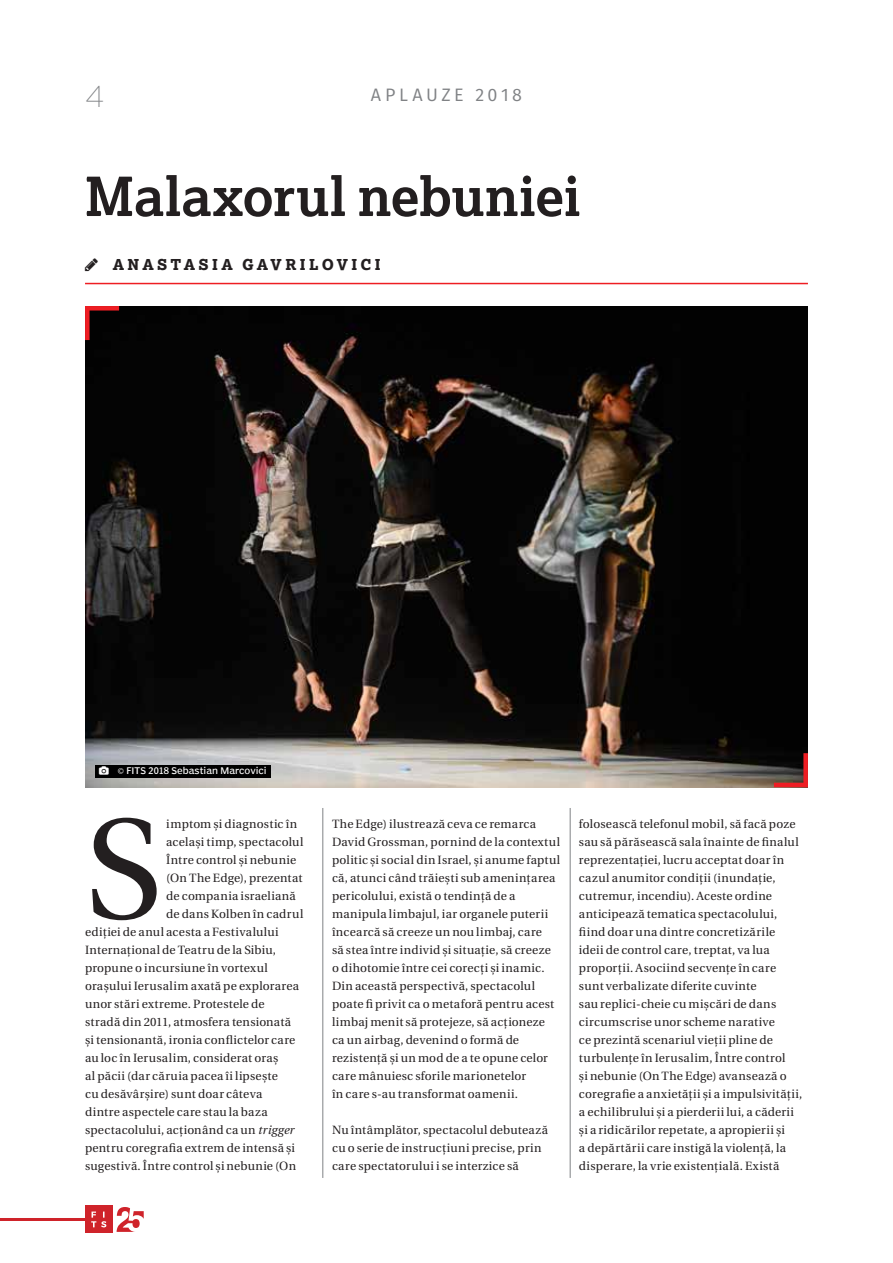
<style>
.page{position:relative;width:893px;height:1263px;background:#fff}
.page>*{position:absolute;margin:0;border:0;box-sizing:border-box;transform-origin:0 0}
.t1{font:142.05px "Heuristica";color:#231f20}
.t2{font:700 54px "Lexia";letter-spacing:-.005em;color:#231f20}
.t3{font:200 30px "Gotham";color:#808285}
.t4{font:18px "Fira Sans";letter-spacing:.195em;color:#808285}
.t5{font:800 15px "Lexia";letter-spacing:.22em;color:#231f20}
.t6{font:12px/18px "Heuristica";letter-spacing:.02em;color:#231f20}
.t7{font:9px "Poynter Agate Regular One";color:#fff}
.s1{font-family:"Myriad Pro"}
.s2{font-style:italic}
</style>
<div class="page">
<hr style="left:0;top:1218px;width:98px;height:3px;background:#cf232a">
<svg style="left:117px;top:1207px;width:27px;height:25px"></svg>
<div style="left:85px;top:1206px;width:28px;height:27px;background:#cf232a"></div>
<svg style="left:91px;top:1211px;width:15px;height:16px"></svg>
<hr style="left:85px;top:283px;width:723px;height:1px;background:#ee1e23">
<hr style="left:570px;top:808px;width:1px;height:370px;background:#808285">
<hr style="left:323px;top:808px;width:1px;height:370px;background:#808285">
<img style="left:85px;top:306px;width:723px;height:481px">
<hr style="left:85px;top:306px;width:34px;height:4px;background:#ee1d23">
<div style="left:85px;top:306px;width:5px;height:34px;background:#ee1d23"></div>
<div style="left:95px;top:765px;width:176px;height:12px;background:#000"></div>
<hr style="left:774px;top:783px;width:34px;height:4px;background:#ee1d23">
<div style="left:803px;top:753px;width:5px;height:34px;background:#ee1d23"></div>
<h3 class="t3" style="left:85px;top:77px;width:21px">4</h3>
<h3 class="t4" style="left:371px;top:82px;width:153px">APLAUZE 2018</h3>
<h2 class="t2" style="left:85px;top:162px;width:497px">Malaxorul nebuniei</h2>
<p class="t5" style="left:113px;top:255px;width:269px">ANASTASIA GAVRILOVICI</p>
<p class="t7" style="left:118px;top:765px;width:150px"><span class="s1">©</span> FITS 2018 Sebastian Marcovici</p>
<h1 class="t1" style="left:85px;top:760px;width:78px">S</h1>
<p class="t6" style="left:166px;top:815px;width:132px">imptom și diagnostic în</p>
<p class="t6" style="left:166px;top:833px;width:139px">același timp, spectacolul</p>
<p class="t6" style="left:166px;top:851px;width:132px">Între control și nebunie</p>
<p class="t6" style="left:166px;top:869px;width:138px">(On The Edge), prezentat</p>
<p class="t6" style="left:166px;top:887px;width:131px">de compania israeliană</p>
<p class="t6" style="left:166px;top:905px;width:139px">de dans Kolben în cadrul</p>
<p class="t6" style="left:85px;top:923px;width:195px">ediției de anul acesta a Festivalului</p>
<p class="t6" style="left:85px;top:941px;width:192px">Internațional de Teatru de la Sibiu,</p>
<p class="t6" style="left:85px;top:959px;width:184px">propune o incursiune în vortexul</p>
<p class="t6" style="left:85px;top:977px;width:216px">orașului Ierusalim axată pe explorarea</p>
<p class="t6" style="left:85px;top:995px;width:181px">unor stări extreme. Protestele de</p>
<p class="t6" style="left:85px;top:1013px;width:208px">stradă din 2011, atmosfera tensionată</p>
<p class="t6" style="left:85px;top:1031px;width:212px">și tensionantă, ironia conflictelor care</p>
<p class="t6" style="left:85px;top:1049px;width:195px">au loc în Ierusalim, considerat oraș</p>
<p class="t6" style="left:85px;top:1067px;width:194px">al păcii (dar căruia pacea îi lipsește</p>
<p class="t6" style="left:85px;top:1085px;width:179px">cu desăvârșire) sunt doar câteva</p>
<p class="t6" style="left:85px;top:1103px;width:184px">dintre aspectele care stau la baza</p>
<p class="t6" style="left:85px;top:1121px;width:211px">spectacolului, acționând ca un <span class="s2">trigger</span></p>
<p class="t6" style="left:85px;top:1139px;width:211px">pentru coregrafia extrem de intensă și</p>
<p class="t6" style="left:85px;top:1157px;width:213px">sugestivă. Între control și nebunie (On</p>
<p class="t6" style="left:332px;top:815px;width:230px">The Edge) ilustrează ceva ce remarca David Grossman, pornind de la contextul politic și social din Israel, și anume faptul că, atunci când trăiești sub amenințarea pericolului, există o tendință de a manipula limbajul, iar organele puterii încearcă să creeze un nou limbaj, care<br>să stea între individ și situație, să creeze o dihotomie între cei corecți și inamic.<br>Din această perspectivă, spectacolul poate fi privit ca o metaforă pentru acest limbaj menit să protejeze, să acționeze ca un airbag, devenind o formă de rezistență și un mod de a te opune celor care mânuiesc sforile marionetelor<br>în care s-au transformat oamenii.</p>
<p class="t6" style="left:332px;top:1121px;width:217px">Nu întâmplător, spectacolul debutează cu o serie de instrucțiuni precise, prin care spectatorului i se interzice să</p>
<p class="t6" style="left:579px;top:815px;width:225px">folosească telefonul mobil, să facă poze sau să părăsească sala înainte de finalul reprezentației, lucru acceptat doar în cazul anumitor condiții (inundație, cutremur, incendiu). Aceste ordine anticipează tematica spectacolului, fiind doar una dintre concretizările ideii de control care, treptat, va lua proporții. Asociind secvențe în care sunt verbalizate diferite cuvinte<br>sau replici-cheie cu mișcări de dans circumscrise unor scheme narative<br>ce prezintă scenariul vieții pline de turbulențe în Ierusalim, Între control<br>și nebunie (On The Edge) avansează o coregrafie a anxietății și a impulsivității, a echilibrului și a pierderii lui, a căderii și a ridicărilor repetate, a apropierii și<br>a depărtării care instigă la violență, la disperare, la vrie existențială. Există</p>
</div>
